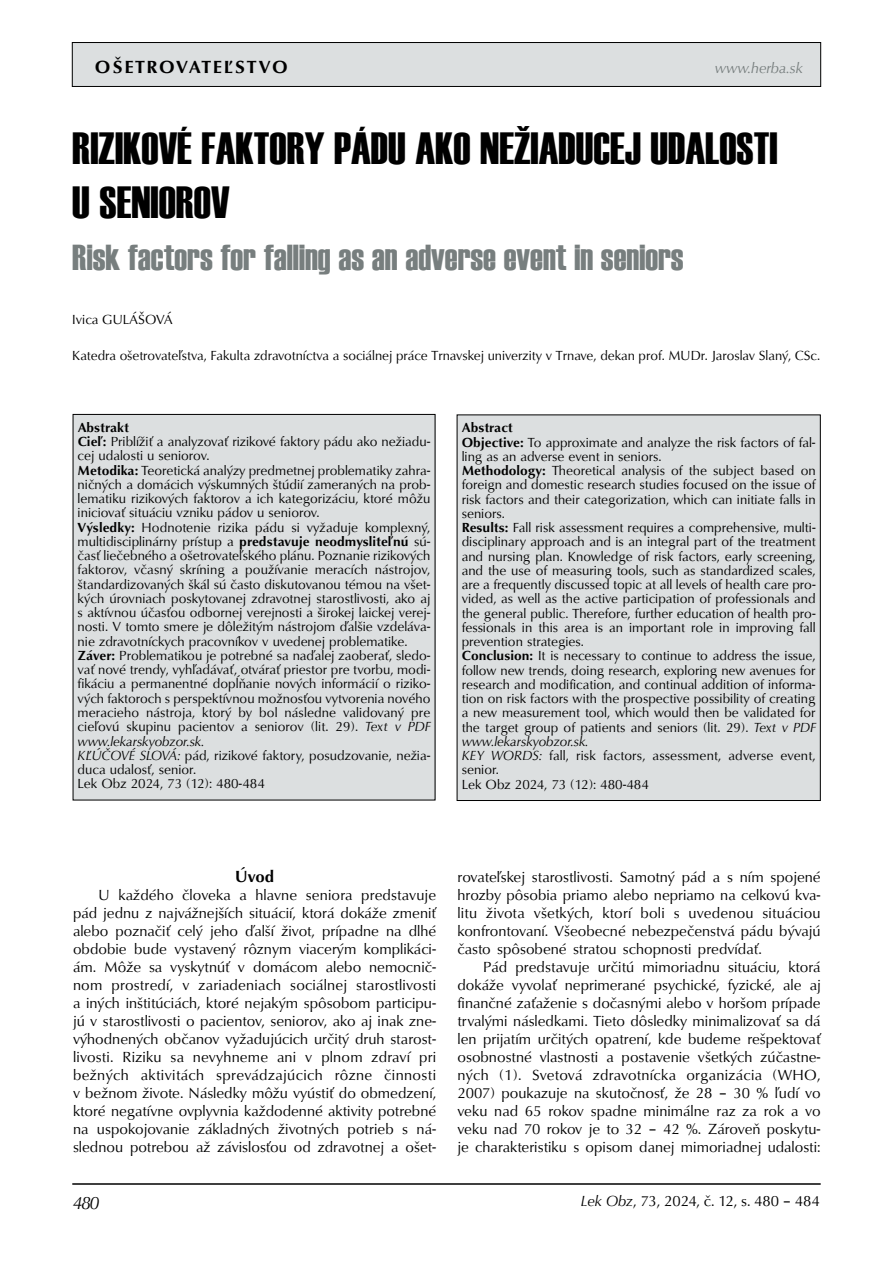
<style>
.page{position:relative;width:893px;height:1263px;background:#fff}
.page>*{position:absolute;margin:0;border:0;box-sizing:border-box;transform-origin:0 0}
.t1{font:45px/54px "Haettenschweiler";color:#000}
.t2{font:36px "Haettenschweiler";color:#777e7e}
.t3{font:700 18px "URW Classico TEE";letter-spacing:.1em;color:#000}
.t4{font:italic 18px "URW Classico TEE";color:#000}
.t5{font:700 16.5px "URW Classico TEE";color:#000}
.t6{font:15px/18px "URW Classico TEE";color:#000;text-align:justify}
.t7{font:italic 15px "URW Classico TEE";color:#777e7e}
.t8{font:13.5px/14.2px "URW Classico TEE";color:#000}
.s1{font-weight:700}
.s2{font-style:italic}
</style>
<div class="page">
<div style="left:72px;top:43px;width:749px;height:43px;background:#dcdfe0"></div>
<div style="left:72px;top:42px;width:749px;height:45px;border:1px solid #000"></div>
<hr style="left:72px;top:1183px;width:749px;height:2px;background:#000">
<div style="left:73px;top:414px;width:362px;height:386px;background:#dcdfe0"></div>
<div style="left:457px;top:415px;width:363px;height:385px;background:#dcdfe0"></div>
<div style="left:457px;top:414px;width:364px;height:387px;border:1px solid #000"></div>
<h3 class="t3" style="left:95px;top:56px;width:194px">OŠETROVATEĽSTVO</h3>
<p class="t7" style="left:715px;top:59px;width:90px">www.herba.sk</p>
<h1 class="t1" style="left:72px;top:121px;width:707px">RIZIKOVÉ FAKTORY PÁDU AKO NEŽIADUCEJ UDALOSTI<br>U SENIOROV</h1>
<h2 class="t2" style="left:72px;top:233px;width:613px">Risk factors for falling as an adverse event in seniors</h2>
<p class="t8" style="left:72px;top:313px;width:102px">Ivica GULÁŠOVÁ</p>
<p class="t8" style="left:72px;top:349px;width:749px">Katedra ošetrovateľstva, Fakulta zdravotníctva a sociálnej práce Trnavskej univerzity v Trnave, dekan prof. MUDr. Jaroslav Slaný, CSc.</p>
<p class="t8" style="left:78px;top:420px;width:354px"><span class="s1">Abstrakt<br>Cieľ:</span> Priblížiť a analyzovať rizikové faktory pádu ako nežiadu&shy;cej udalosti u seniorov.<br><span class="s1">Metodika:</span> Teoretická analýzy predmetnej problematiky zahra&shy;ničných a domácich výskumných štúdií zameraných na prob&shy;lematiku rizikových faktorov a ich kategorizáciu, ktoré môžu iniciovať situáciu vzniku pádov u seniorov.<br><span class="s1">Výsledky:</span> Hodnotenie rizika pádu si vyžaduje komplexný, multidisciplinárny prístup a <span class="s1">predstavuje neodmysliteľnú</span> sú&shy;časť liečebného a ošetrovateľského plánu. Poznanie rizikových faktorov, včasný skríning a používanie meracích nástrojov, štandardizovaných škál sú často diskutovanou témou na všet&shy;kých úrovniach poskytovanej zdravotnej starostlivosti, ako aj s aktívnou účasťou odbornej verejnosti a širokej laickej verej&shy;nosti. V tomto smere je dôležitým nástrojom ďalšie vzdeláva&shy;nie zdravotníckych pracovníkov v uvedenej problematike.<br><span class="s1">Záver:</span> Problematikou je potrebné sa naďalej zaoberať, sledo&shy;vať nové trendy, vyhľadávať, otvárať priestor pre tvorbu, modi&shy;fikáciu a permanentné dopĺňanie nových informácií o riziko&shy;vých faktoroch s perspektívnou možnosťou vytvorenia nového meracieho nástroja, ktorý by bol následne validovaný pre cieľovú skupinu pacientov a seniorov (lit. 29). <span class="s2">Text v PDF www.lekarskyobzor.sk.<br>KĽÚČOVÉ SLOVÁ:</span> pád, rizikové faktory, posudzovanie, nežia&shy;duca udalosť, senior.<br>Lek Obz 2024, 73 (12): 480-484</p>
<p class="t8" style="left:462px;top:421px;width:355px"><span class="s1">Abstract<br>Objective:</span> To approximate and analyze the risk factors of fal&shy;ling as an adverse event in seniors.<br><span class="s1">Methodology:</span> Theoretical analysis of the subject based on foreign and domestic research studies focused on the issue of risk factors and their categorization, which can initiate falls in seniors.<br><span class="s1">Results:</span> Fall risk assessment requires a comprehensive, multi&shy;disciplinary approach and is an integral part of the treatment and nursing plan. Knowledge of risk factors, early screening, and the use of measuring tools, such as standardized scales, are a frequently discussed topic at all levels of health care pro&shy;vided, as well as the active participation of professionals and the general public. Therefore, further education of health pro&shy;fessionals in this area is an important role in improving fall prevention strategies.<br><span class="s1">Conclusion:</span> It is necessary to continue to address the issue, follow new trends, doing research, exploring new avenues for research and modification, and continual addition of informa&shy;tion on risk factors with the prospective possibility of creating a new measurement tool, which would then be validated for the target group of patients and seniors (lit. 29). <span class="s2">Text v PDF www.lekarskyobzor.sk.<br>KEY WORDS:</span> fall, risk factors, assessment, adverse event, senior.<br>Lek Obz 2024, 73 (12): 480-484</p>
<p class="t5" style="left:235px;top:866px;width:41px">Úvod</p>
<p class="t6" style="left:73px;top:886px;width:365px;text-indent:26px">U každého človeka a hlavne seniora predstavuje pád jednu z najvážnejších situácií, ktorá dokáže zmeniť alebo poznačiť celý jeho ďalší život, prípadne na dlhé obdobie bude vystavený rôznym viacerým komplikáci&shy;ám. Môže sa vyskytnúť v domácom alebo nemocnič&shy;nom prostredí, v zariadeniach sociálnej starostlivosti a iných inštitúciách, ktoré nejakým spôsobom participu&shy;jú v starostlivosti o pacientov, seniorov, ako aj inak zne&shy;výhodnených občanov vyžadujúcich určitý druh starost&shy;livosti. Riziku sa nevyhneme ani v plnom zdraví pri bežných aktivitách sprevádzajúcich rôzne činnosti v bežnom živote. Následky môžu vyústiť do obmedzení, ktoré negatívne ovplyvnia každodenné aktivity potrebné na uspokojovanie základných životných potrieb s ná&shy;slednou potrebou až závislosťou od zdravotnej a ošet-</p>
<h3 class="t4" style="left:73px;top:1191px;width:27px">480</h3>
<p class="t6" style="left:457px;top:868px;width:365px">rovateľskej starostlivosti. Samotný pád a s ním spojené hrozby pôsobia priamo alebo nepriamo na celkovú kva&shy;litu života všetkých, ktorí boli s uvedenou situáciou konfrontovaní. Všeobecné nebezpečenstvá pádu bývajú často spôsobené stratou schopnosti predvídať.</p>
<p class="t6" style="left:457px;top:958px;width:365px;text-indent:26px">Pád predstavuje určitú mimoriadnu situáciu, ktorá dokáže vyvolať neprimerané psychické, fyzické, ale aj finančné zaťaženie s dočasnými alebo v horšom prípade trvalými následkami. Tieto dôsledky minimalizovať sa dá len prijatím určitých opatrení, kde budeme rešpektovať osobnostné vlastnosti a postavenie všetkých zúčastne&shy;ných (1). Svetová zdravotnícka organizácia (WHO, 2007) poukazuje na skutočnosť, že 28 – 30 % ľudí vo veku nad 65 rokov spadne minimálne raz za rok a vo veku nad 70 rokov je to 32 – 42 %. Zároveň poskytu&shy;je charakteristiku s opisom danej mimoriadnej udalosti:</p>
<p class="t6" style="left:581px;top:1192px;width:241px"><span class="s2">Lek Obz</span>, 73, 2024, č. 12, s. 480 – 484</p>
</div>
